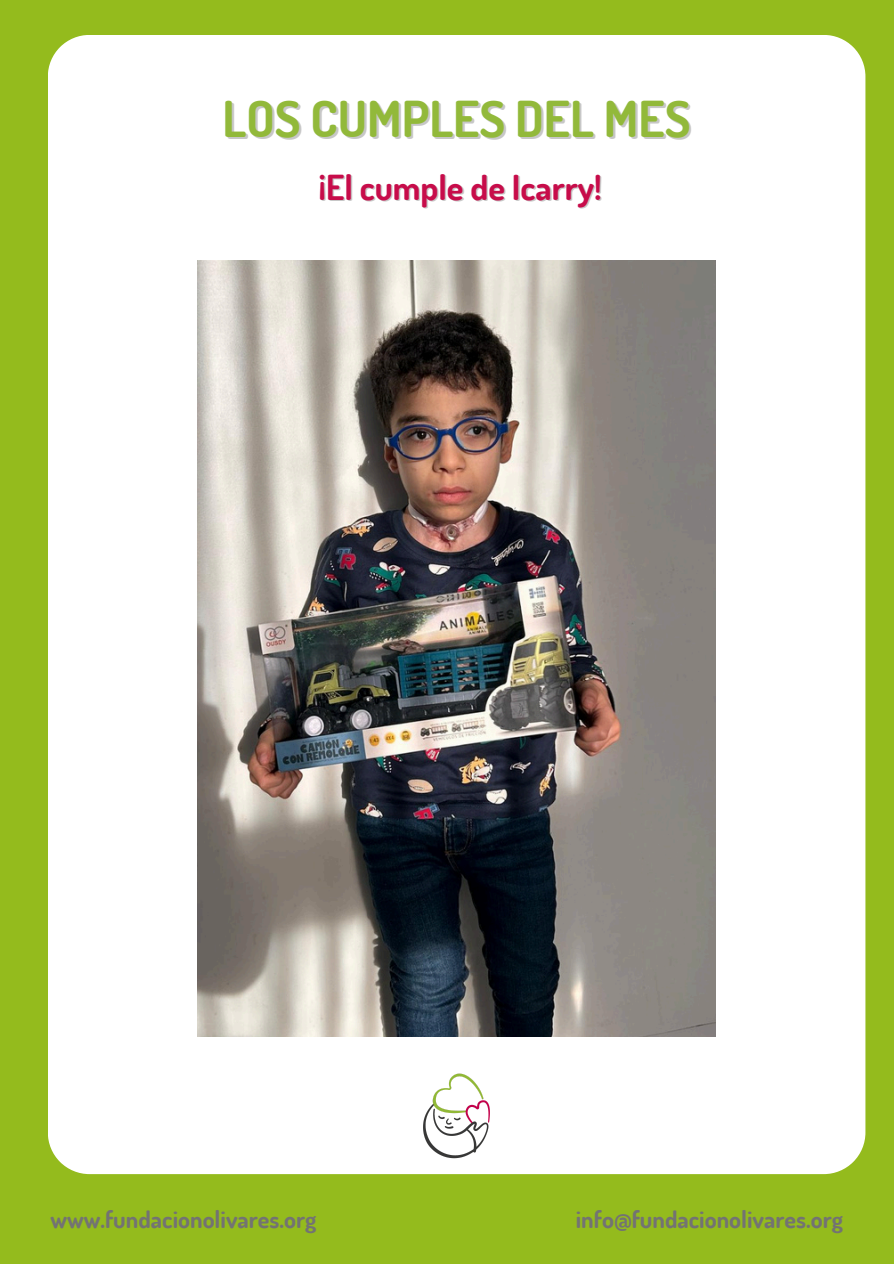
<style>
.page{position:relative;width:894px;height:1264px;background:#fff}
.page>*{position:absolute;margin:0;border:0;box-sizing:border-box;transform-origin:0 0}
.t1{font:700 49.5px "Dosis";color:#92b93a}
.t2{font:700 34.5px "Dosis";color:#c70c4a}
.t3{font:700 24px "Dosis";color:#737373}
</style>
<div class="page">
<div style="left:0;top:0;width:893px;height:1263px;background:#94bb1d"></div>
<div style="left:48px;top:35px;width:817px;height:1139px;background:#fff"></div>
<img style="left:401px;top:1055px;width:110px;height:104px">
<img style="left:198px;top:261px;width:517px;height:775px">
<p class="t1" style="left:222px;top:86px;width:469px">LOS CUMPLES DEL MES</p>
<h2 class="t2" style="left:318px;top:164px;width:284px">¡El cumple de Icarry!</h2>
<p class="t3" style="left:51px;top:1203px;width:267px">www.fundacionolivares.org</p>
<p class="t3" style="left:575px;top:1203px;width:268px">info@fundacionolivares.org</p>
</div>
